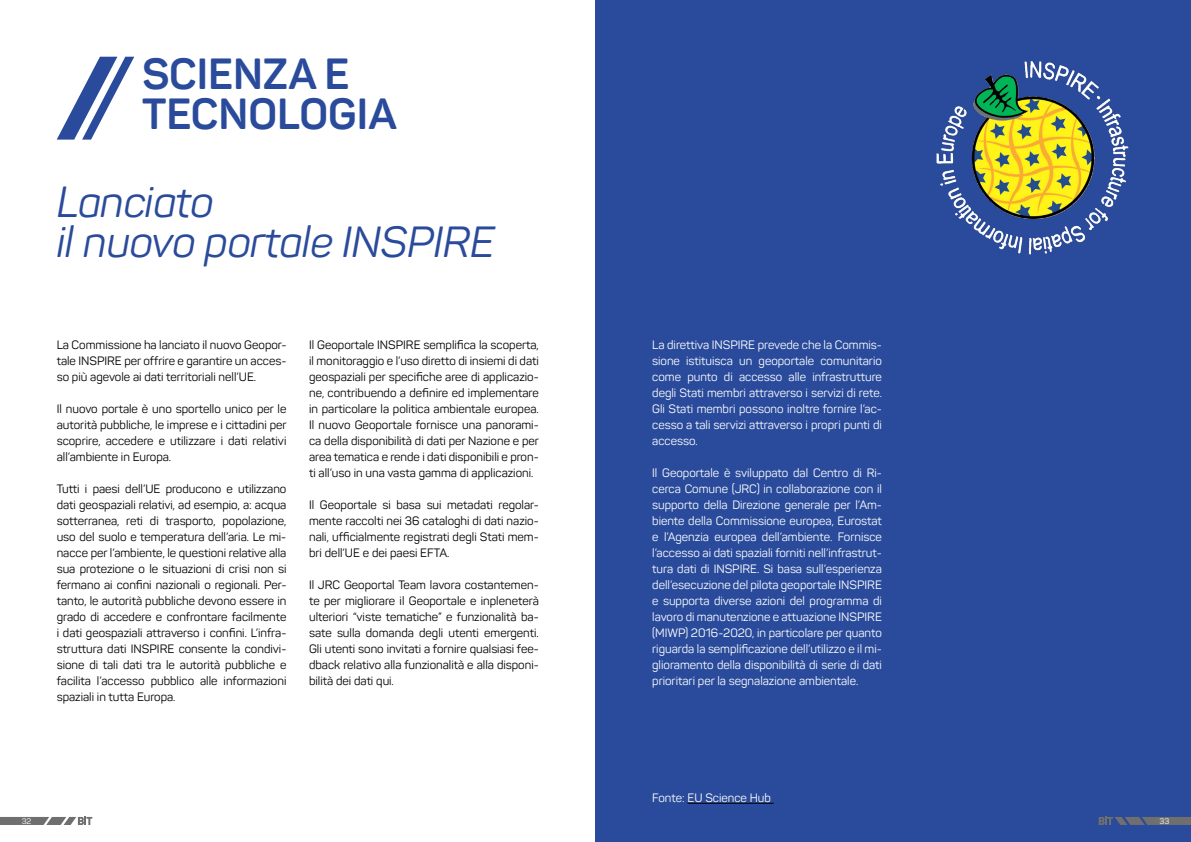
<style>
.page{position:relative;width:1191px;height:842px;background:#fff}
.page>*{position:absolute;margin:0;border:0;box-sizing:border-box;transform-origin:0 0}
.t1{font:italic 43px/40px "Panton";letter-spacing:-.01em;color:#2a4b9b}
.t2{font:700 43px/40px "Panton";color:#2a4b9b}
.t3{font:12px/16px "Panton";color:#000;text-align:justify}
.t4{font:12px/16px "Panton";color:#fff;text-align:justify}
.t5{font:8.1px "Panton";color:#fff}
</style>
<div class="page">
<div style="left:595px;top:0;width:596px;height:842px;background:#2a4b9b"></div>
<svg style="left:57px;top:57px;width:77px;height:83px"></svg>
<img style="left:936px;top:61px;width:193px;height:194px">
<hr style="left:687px;top:803px;width:86px;height:1px;background:#000">
<svg style="left:1098px;top:817px;width:93px;height:8px"></svg>
<svg style="left:0;top:817px;width:92px;height:8px"></svg>
<h1 class="t2" style="left:142px;top:54px;width:256px">SCIENZA E<br>TECNOLOGIA</h1>
<h1 class="t1" style="left:57px;top:182px;width:439px">Lanciato<br>il nuovo portale INSPIRE</h1>
<p class="t3" style="left:57px;top:337px;width:231px">La Commissione ha lanciato il nuovo Geopor&shy;tale INSPIRE per offrire e garantire un acces&shy;so più agevole ai dati territoriali nell’UE.</p>
<p class="t3" style="left:57px;top:401px;width:231px">Il nuovo portale è uno sportello unico per le autorità pubbliche, le imprese e i cittadini per scoprire, accedere e utilizzare i dati relativi all’ambiente in Europa.</p>
<p class="t3" style="left:57px;top:481px;width:231px">Tutti i paesi dell’UE producono e utilizzano dati geospaziali relativi, ad esempio, a: acqua sotterranea, reti di trasporto, popolazione, uso del suolo e temperatura dell’aria. Le mi&shy;nacce per l’ambiente, le questioni relative alla sua protezione o le situazioni di crisi non si fermano ai confini nazionali o regionali. Per&shy;tanto, le autorità pubbliche devono essere in grado di accedere e confrontare facilmente i dati geospaziali attraverso i confini. L’infra&shy;struttura dati INSPIRE consente la condivi&shy;sione di tali dati tra le autorità pubbliche e facilita l’accesso pubblico alle informazioni spaziali in tutta Europa.</p>
<p class="t3" style="left:309px;top:337px;width:231px">Il Geoportale INSPIRE semplifica la scoperta, il monitoraggio e l’uso diretto di insiemi di dati geospaziali per specifiche aree di applicazio&shy;ne, contribuendo a definire ed implementare in particolare la politica ambientale europea.<br>Il nuovo Geoportale fornisce una panorami&shy;ca della disponibilità di dati per Nazione e per area tematica e rende i dati disponibili e pron&shy;ti all’uso in una vasta gamma di applicazioni.</p>
<p class="t3" style="left:309px;top:497px;width:231px">Il Geoportale si basa sui metadati regolar&shy;mente raccolti nei 36 cataloghi di dati nazio&shy;nali, ufficialmente registrati degli Stati mem&shy;bri dell’UE e dei paesi EFTA.</p>
<p class="t3" style="left:309px;top:577px;width:231px">Il JRC Geoportal Team lavora costantemen&shy;te per migliorare il Geoportale e inpleneterà ulteriori “viste tematiche” e funzionalità ba&shy;sate sulla domanda degli utenti emergenti.<br>Gli utenti sono invitati a fornire qualsiasi fee&shy;dback relativo alla funzionalità e alla disponi&shy;bilità dei dati qui.</p>
<p class="t4" style="left:652px;top:337px;width:231px">La direttiva INSPIRE prevede che la Commis&shy;sione istituisca un geoportale comunitario come punto di accesso alle infrastrutture degli Stati membri attraverso i servizi di rete.<br>Gli Stati membri possono inoltre fornire l’ac&shy;cesso a tali servizi attraverso i propri punti di accesso.</p>
<p class="t4" style="left:652px;top:465px;width:231px">Il Geoportale è sviluppato dal Centro di Ri&shy;cerca Comune (JRC) in collaborazione con il supporto della Direzione generale per l’Am&shy;biente della Commissione europea, Eurostat e l’Agenzia europea dell’ambiente. Fornisce l’accesso ai dati spaziali forniti nell’infrastrut&shy;tura dati di INSPIRE. Si basa sull’esperienza dell’esecuzione del pilota geoportale INSPIRE e supporta diverse azioni del programma di lavoro di manutenzione e attuazione INSPIRE (MIWP) 2016-2020, in particolare per quanto riguarda la semplificazione dell’utilizzo e il mi&shy;glioramento della disponibilità di serie di dati prioritari per la segnalazione ambientale.</p>
<p class="t4" style="left:652px;top:790px;width:120px">Fonte: EU Science Hub</p>
<p class="t5" style="left:22px;top:816px;width:11px">32</p>
<p class="t5" style="left:1159px;top:816px;width:11px">33</p>
</div>
